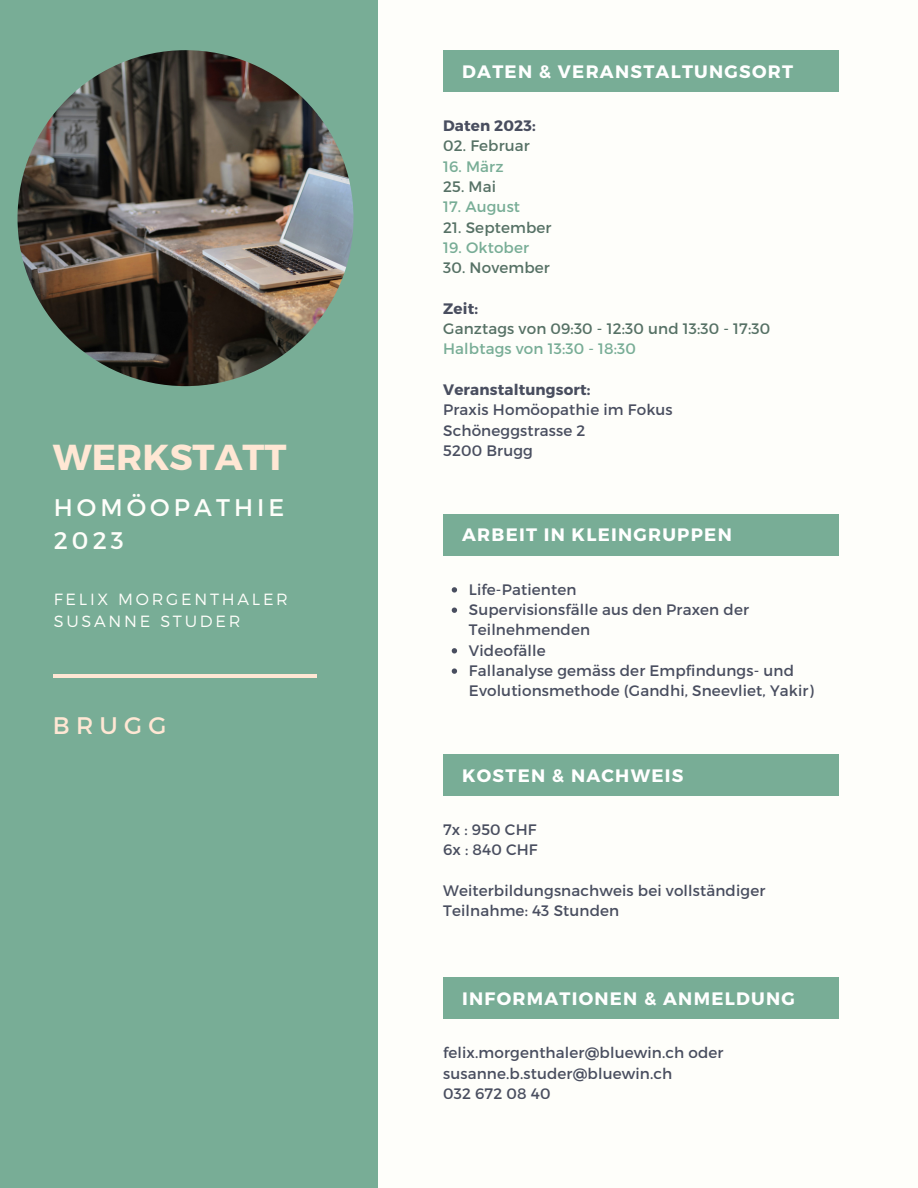
<style>
.page{position:relative;width:918px;height:1188px;background:#fefefa}
.page>*{position:absolute;margin:0;border:0;box-sizing:border-box;transform-origin:0 0}
.t1{font:700 36.15px "Montserrat";color:#ffe7d4}
.t2{font:24px/32.7px "Montserrat";letter-spacing:.17em;color:#fefefa}
.t3{font:24px "Montserrat";letter-spacing:.26em;color:#ffe7d4}
.t4{font:700 18px "Montserrat";letter-spacing:.07em;color:#fff}
.t5{font:300 16.2px/22.5px "Montserrat";letter-spacing:.17em;color:#fefefa}
.t6{font:15.15px/20.2px "Montserrat";letter-spacing:.01em;color:#494e5f}
.t7{font:15.15px "Montserrat";letter-spacing:.01em;color:#567165}
.t8{font:15.15px "Montserrat";letter-spacing:.01em;color:#78ad96}
.t9{font:700 15.15px "Montserrat";letter-spacing:.01em;color:#494e5f}
</style>
<div class="page">
<div style="left:0;top:0;width:377px;height:1188px;background:#78ad96"></div>
<hr style="left:53px;top:675px;width:264px;height:3px;background:#ffe7d4">
<div style="left:443px;top:978px;width:396px;height:41px;background:#78ad96"></div>
<img style="left:18px;top:50px;width:335px;height:336px;border-radius:50%">
<div style="left:443px;top:754px;width:396px;height:42px;background:#78ad96"></div>
<div style="left:443px;top:50px;width:396px;height:42px;background:#78ad96"></div>
<div style="left:443px;top:514px;width:396px;height:42px;background:#78ad96"></div>
<svg style="left:452px;top:587px;width:5px;height:6px"></svg>
<svg style="left:452px;top:608px;width:5px;height:5px"></svg>
<svg style="left:452px;top:648px;width:5px;height:5px"></svg>
<svg style="left:452px;top:668px;width:5px;height:6px"></svg>
<h1 class="t1" style="left:53px;top:434px;width:235px">WERKSTATT</h1>
<h2 class="t2" style="left:54px;top:490px;width:232px">HOMÖOPATHIE<br>2023</h2>
<p class="t5" style="left:54px;top:587px;width:236px">FELIX MORGENTHALER<br>SUSANNE STUDER</p>
<h2 class="t3" style="left:53px;top:709px;width:115px">BRUGG</h2>
<p class="t4" style="left:462px;top:60px;width:332px">DATEN &amp; VERANSTALTUNGSORT</p>
<p class="t9" style="left:443px;top:116px;width:94px">Daten 2023:</p>
<p class="t7" style="left:443px;top:136px;width:88px">02. Februar</p>
<p class="t8" style="left:443px;top:156px;width:62px">16. März</p>
<p class="t7" style="left:443px;top:177px;width:54px">25. Mai</p>
<p class="t8" style="left:443px;top:197px;width:78px">17. August</p>
<p class="t7" style="left:443px;top:217px;width:110px">21. September</p>
<p class="t8" style="left:443px;top:238px;width:87px">19. Oktober</p>
<p class="t7" style="left:443px;top:258px;width:108px">30. November</p>
<p class="t9" style="left:443px;top:299px;width:36px">Zeit:</p>
<p class="t7" style="left:443px;top:319px;width:329px">Ganztags von 09:30 - 12:30 und 13:30 - 17:30</p>
<p class="t8" style="left:443px;top:339px;width:194px">Halbtags von 13:30 - 18:30</p>
<p class="t9" style="left:443px;top:380px;width:149px">Veranstaltungsort:</p>
<p class="t6" style="left:443px;top:399px;width:231px">Praxis Homöopathie im Fokus<br>Schöneggstrasse 2<br>5200 Brugg</p>
<p class="t4" style="left:462px;top:523px;width:271px">ARBEIT IN KLEINGRUPPEN</p>
<p class="t6" style="left:469px;top:578px;width:346px">Life-Patienten<br>Supervisionsfälle aus den Praxen der<br>Teilnehmenden<br>Videofälle<br>Fallanalyse gemäss der Empfindungs- und<br>Evolutionsmethode (Gandhi, Sneevliet, Yakir)</p>
<p class="t4" style="left:462px;top:764px;width:223px">KOSTEN &amp; NACHWEIS</p>
<p class="t6" style="left:443px;top:819px;width:96px">7x : 950 CHF<br>6x : 840 CHF</p>
<p class="t6" style="left:443px;top:880px;width:324px">Weiterbildungsnachweis bei vollständiger<br>Teilnahme: 43 Stunden</p>
<p class="t4" style="left:462px;top:987px;width:334px">INFORMATIONEN &amp; ANMELDUNG</p>
<p class="t6" style="left:443px;top:1042px;width:282px">felix.morgenthaler@bluewin.ch oder susanne.b.studer@bluewin.ch<br>032 672 08 40</p>
</div>
